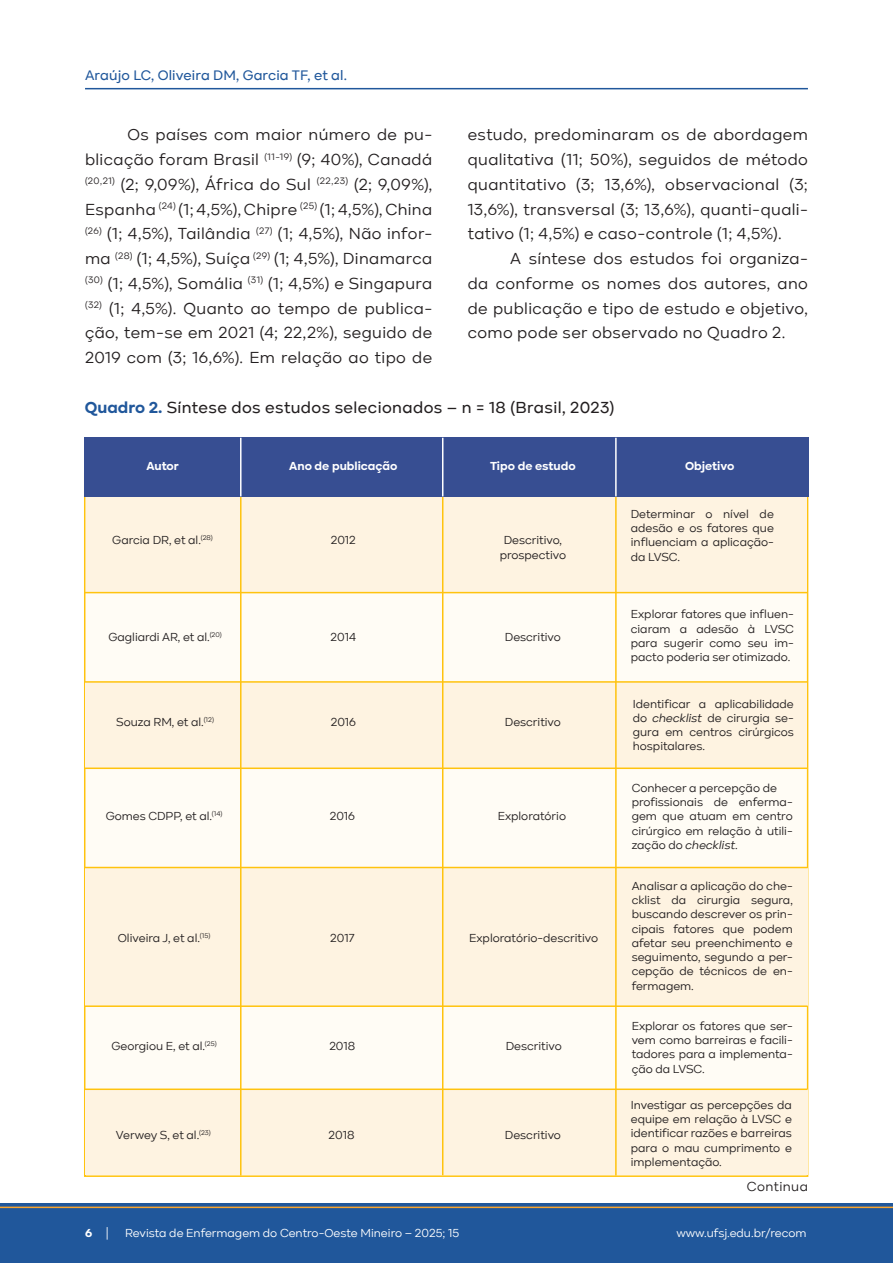
<style>
.page{position:relative;width:893px;height:1263px;background:#fff}
.page>*{position:absolute;margin:0;border:0;box-sizing:border-box;transform-origin:0 0}
.Texto_artigo{font:16.5px/24.8px "Kinetika";letter-spacing:.025em;color:#231f20;text-align:justify}
.t1{font:500 16.5px "Kinetika";letter-spacing:.025em;color:#231f20}
.t2{font:500 14.25px "Kinetika";letter-spacing:.01em;color:#20579b}
.Texto_artigo-2{font:13.5px "Kinetika";letter-spacing:.03em;color:#231f20}
.t3{font:12px/14.2px "Kinetika";color:#231f20;text-align:justify}
.t4{font:12px "Kinetika";color:#fff}
.t5{font:700 12px "Kinetika";color:#fff}
.s1{font-weight:700;color:#20579b}
.s2{font-style:italic}
.s3{font-weight:400}
</style>
<div class="page">
<div style="left:0;top:1203px;width:893px;height:60px;background:#20579b"></div>
<hr style="left:0;top:1206px;width:893px;height:2px;background:#f9a42e">
<hr style="left:85px;top:88px;width:723px;height:1px;background:#20579b">
<div style="left:84px;top:473px;width:724px;height:704px;background:#fffcf5;border:2px solid #ffc30e"></div>
<div style="left:86px;top:478px;width:720px;height:114px;background:#fef3e1"></div>
<div style="left:85px;top:682px;width:722px;height:86px;background:#fef3e1"></div>
<div style="left:85px;top:868px;width:722px;height:138px;background:#fef3e1"></div>
<div style="left:85px;top:1090px;width:722px;height:85px;background:#fef3e1"></div>
<hr style="left:240px;top:478px;width:2px;height:697px;background:#ffc30e">
<hr style="left:442px;top:478px;width:1px;height:697px;background:#ffc30e">
<hr style="left:615px;top:490px;width:2px;height:685px;background:#ffc30e">
<div style="left:84px;top:437px;width:724px;height:59px;background:#374e92"></div>
<hr style="left:240px;top:438px;width:2px;height:58px;background:#fff">
<hr style="left:442px;top:438px;width:1px;height:58px;background:#fff">
<hr style="left:615px;top:438px;width:2px;height:58px;background:#fff">
<hr style="left:85px;top:592px;width:723px;height:1px;background:#ffc30e">
<hr style="left:85px;top:767px;width:723px;height:2px;background:#ffc30e">
<hr style="left:85px;top:867px;width:723px;height:1px;background:#ffc30e">
<hr style="left:85px;top:1088px;width:723px;height:2px;background:#ffc30e">
<hr style="left:85px;top:1005px;width:723px;height:2px;background:#ffc30e">
<hr style="left:85px;top:681px;width:723px;height:2px;background:#ffc30e">
<p class="t2" style="left:85px;top:67px;width:263px">Araújo LC, Oliveira DM, Garcia TF, et al.</p>
<p class="Texto_artigo" style="left:85px;top:122px;width:349px;text-indent:43px">Os países com maior número de pu&shy;blicação foram Brasil <sup>(11-19)</sup> (9; 40%), Canadá <sup>(20,21)</sup> (2; 9,09%), África do Sul <sup>(22,23)</sup> (2; 9,09%), Espanha <sup>(24)</sup> (1; 4,5%), Chipre <sup>(25)</sup> (1; 4,5%), China <sup>(26)</sup> (1; 4,5%), Tailândia <sup>(27)</sup> (1; 4,5%), Não infor&shy;ma <sup>(28)</sup> (1; 4,5%), Suíça <sup>(29)</sup> (1; 4,5%), Dinamarca <sup>(30)</sup> (1; 4,5%), Somália <sup>(31)</sup> (1; 4,5%) e Singapura <sup>(32)</sup> (1; 4,5%). Quanto ao tempo de publica&shy;ção, tem-se em 2021 (4; 22,2%), seguido de 2019 com (3; 16,6%). Em relação ao tipo de</p>
<p class="Texto_artigo" style="left:468px;top:122px;width:342px">estudo, predominaram os de abordagem qualitativa (11; 50%), seguidos de método quantitativo (3; 13,6%), observacional (3; 13,6%), transversal (3; 13,6%), quanti-quali&shy;tativo (1; 4,5%) e caso-controle (1; 4,5%).</p>
<p class="Texto_artigo" style="left:468px;top:246px;width:342px;text-indent:43px">A síntese dos estudos foi organiza&shy;da conforme os nomes dos autores, ano de publicação e tipo de estudo e objetivo, como pode ser observado no Quadro 2.</p>
<p class="t1" style="left:85px;top:398px;width:531px"><span class="s1">Quadro 2.</span> Síntese dos estudos selecionados – n = 18 (Brasil, 2023)</p>
<p class="t5" style="left:146px;top:459px;width:34px">Autor</p>
<p class="t5" style="left:289px;top:459px;width:110px">Ano de publicação</p>
<p class="t5" style="left:490px;top:459px;width:87px">Tipo de estudo</p>
<p class="t5" style="left:685px;top:459px;width:51px">Objetivo</p>
<p class="t3" style="left:112px;top:533px;width:102px">Garcia DR, et al.<sup>(28)</sup></p>
<p class="t3" style="left:331px;top:533px;width:27px">2012</p>
<p class="t3" style="left:504px;top:533px;width:60px">Descritivo,</p>
<p class="t3" style="left:500px;top:547px;width:68px">prospectivo</p>
<p class="t3" style="left:631px;top:507px;width:145px">Determinar o nível de adesão e os fatores que influenciam a aplicação&shy;da LVSC.</p>
<p class="t3" style="left:108px;top:629px;width:115px">Gagliardi AR, et al.<sup>(20)</sup></p>
<p class="t3" style="left:331px;top:629px;width:27px">2014</p>
<p class="t3" style="left:505px;top:629px;width:58px">Descritivo</p>
<p class="t3" style="left:631px;top:607px;width:165px">Explorar fatores que influen&shy;ciaram a adesão à LVSC para sugerir como seu im&shy;pacto poderia ser otimizado.</p>
<p class="t3" style="left:116px;top:714px;width:99px">Souza RM, et al.<sup>(12)</sup></p>
<p class="t3" style="left:331px;top:714px;width:27px">2016</p>
<p class="t3" style="left:505px;top:714px;width:58px">Descritivo</p>
<p class="t3" style="left:633px;top:696px;width:163px">Identificar a aplicabilidade do <span class="s2">checklist</span> de cirurgia se&shy;gura em centros cirúrgicos hospitalares.</p>
<p class="t3" style="left:106px;top:809px;width:118px">Gomes CDPP, et al.<sup>(14)</sup></p>
<p class="t3" style="left:330px;top:809px;width:27px">2016</p>
<p class="t3" style="left:118px;top:931px;width:94px">Oliveira J, et al.<sup>(15)</sup></p>
<p class="t3" style="left:330px;top:931px;width:26px">2017</p>
<p class="t3" style="left:111px;top:1039px;width:107px">Georgiou E, et al.<sup>(25)</sup></p>
<p class="t3" style="left:329px;top:1039px;width:27px">2018</p>
<p class="t3" style="left:116px;top:1127px;width:96px">Verwey S, et al.<sup>(23)</sup></p>
<p class="t3" style="left:329px;top:1127px;width:27px">2018</p>
<p class="t3" style="left:498px;top:809px;width:70px">Exploratório</p>
<p class="t3" style="left:469px;top:931px;width:131px">Exploratório-descritivo</p>
<p class="t3" style="left:506px;top:1039px;width:58px">Descritivo</p>
<p class="t3" style="left:505px;top:1127px;width:58px">Descritivo</p>
<p class="t3" style="left:632px;top:780px;width:147px">Conhecer a percepção de</p>
<p class="t3" style="left:632px;top:795px;width:163px">profissionais de enferma&shy;gem que atuam em centro cirúrgico em relação à utili&shy;zação do <span class="s2">checklist</span>.</p>
<p class="t3" style="left:632px;top:879px;width:163px">Analisar a aplicação do che&shy;cklist da cirurgia segura, buscando descrever os prin&shy;cipais fatores que podem afetar seu preenchimento e seguimento, segundo a per&shy;cepção de técnicos de en&shy;fermagem.</p>
<p class="t3" style="left:632px;top:1019px;width:163px">Explorar os fatores que ser&shy;vem como barreiras e facili&shy;tadores para a implementa&shy;ção da LVSC.</p>
<p class="t3" style="left:631px;top:1097px;width:163px">Investigar as percepções da equipe em relação à LVSC e identificar razões e barreiras para o mau cumprimento e implementação.</p>
<p class="Texto_artigo-2" style="left:747px;top:1179px;width:63px">Continua</p>
<p class="t5" style="left:85px;top:1225px;width:25px">6 <span class="s3">|</span></p>
<p class="t4" style="left:125px;top:1226px;width:336px">Revista de Enfermagem do Centro-Oeste Mineiro – 2025; 15</p>
<p class="t4" style="left:676px;top:1226px;width:132px">www.ufsj.edu.br/recom</p>
</div>
